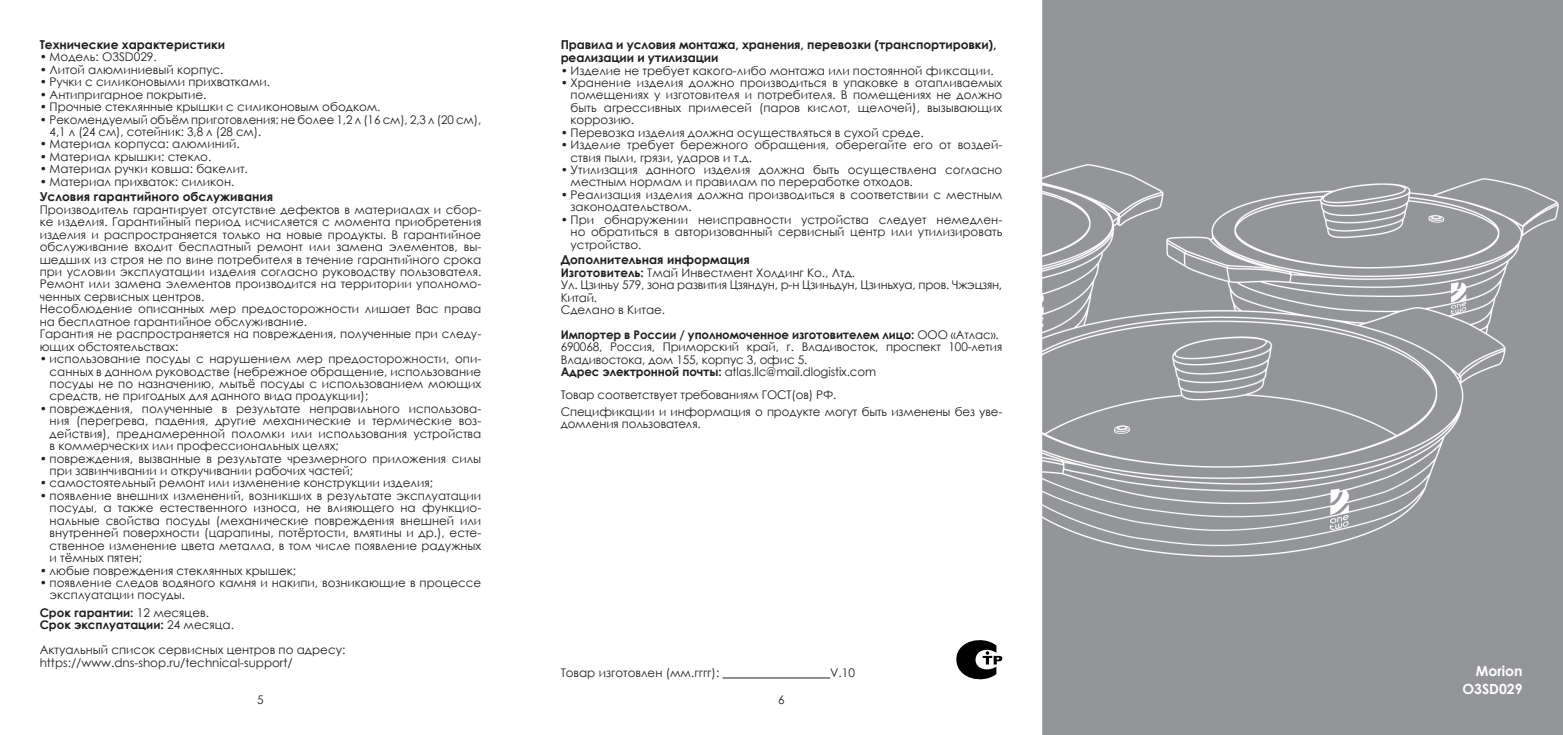
<style>
.page{position:relative;width:1563px;height:735px;background:#fff}
.page>*{position:absolute;margin:0;border:0;box-sizing:border-box;transform-origin:0 0}
.Название{font:700 14px "Century Gothic";color:#fff}
.Стиль_абзаца_1__копия__2{font:700 12.25px/13.1px "Century Gothic";color:#231f20}
.Стиль_абзаца_1{font:11.9px/12.4px "Century Gothic";color:#231f20}
.Стиль_абзаца_1-2{font:700 11.9px "Century Gothic";letter-spacing:-.01em;color:#231f20}
.Стиль_абзаца_1-3{font:11.9px/12.4px "Century Gothic";letter-spacing:-.02em;color:#231f20}
.s1{font-weight:400}
.s2{font-weight:700}
</style>
<div class="page">
<img style="left:1042px;top:0;width:521px;height:734px">
<svg style="left:956px;top:640px;width:46px;height:40px"></svg>
<hr style="left:722px;top:677px;width:108px;height:1px;background:#231f20">
<p class="Стиль_абзаца_1__копия__2" style="left:40px;top:37px;width:187px">Технические характеристики</p>
<p class="Стиль_абзаца_1" style="left:40px;top:51px;width:119px">• Модель: O3SD029.</p>
<p class="Стиль_абзаца_1" style="left:40px;top:63px;width:185px">• Литой алюминиевый корпус.</p>
<p class="Стиль_абзаца_1" style="left:40px;top:75px;width:232px">• Ручки с силиконовыми прихватками.</p>
<p class="Стиль_абзаца_1" style="left:40px;top:88px;width:168px">• Антипригарное покрытие.</p>
<p class="Стиль_абзаца_1" style="left:40px;top:100px;width:342px">• Прочные стеклянные крышки с силиконовым ободком.</p>
<p class="Стиль_абзаца_1" style="left:50px;top:113px;width:433px;text-indent:-10px">• Рекомендуемый объём приготовления: не более 1,2 л (16 см), 2,3 л (20 см),<br>4,1 л (24 см), сотейник: 3,8 л (28 см).</p>
<p class="Стиль_абзаца_1" style="left:40px;top:138px;width:202px">• Материал корпуса: алюминий.</p>
<p class="Стиль_абзаца_1" style="left:40px;top:150px;width:173px">• Материал крышки: стекло.</p>
<p class="Стиль_абзаца_1" style="left:40px;top:162px;width:210px">• Материал ручки ковша: бакелит.</p>
<p class="Стиль_абзаца_1" style="left:40px;top:175px;width:196px">• Материал прихваток: силикон.</p>
<p class="Стиль_абзаца_1__копия__2" style="left:40px;top:190px;width:235px">Условия гарантийного обслуживания</p>
<p class="Стиль_абзаца_1" style="left:40px;top:203px;width:443px;text-align:justify">Производитель гарантирует отсутствие дефектов в материалах и сбор&shy;ке изделия. Гарантийный период исчисляется с момента приобретения изделия и распространяется только на новые продукты. В гарантийное обслуживание входит бесплатный ремонт или замена элементов, вы&shy;шедших из строя не по вине потребителя в течение гарантийного срока при условии эксплуатации изделия согласно руководству пользователя.<br>Ремонт или замена элементов производится на территории уполномо&shy;ченных сервисных центров.</p>
<p class="Стиль_абзаца_1" style="left:40px;top:302px;width:443px">Несоблюдение описанных мер предосторожности лишает Вас права на бесплатное гарантийное обслуживание.</p>
<p class="Стиль_абзаца_1" style="left:40px;top:327px;width:443px">Гарантия не распространяется на повреждения, полученные при следу&shy;ющих обстоятельствах:</p>
<p class="Стиль_абзаца_1" style="left:50px;top:352px;width:433px;text-align:justify;text-indent:-10px">• использование посуды с нарушением мер предосторожности, опи&shy;санных в данном руководстве (небрежное обращение, использование посуды не по назначению, мытьё посуды с использованием моющих средств, не пригодных для данного вида продукции);</p>
<p class="Стиль_абзаца_1" style="left:50px;top:402px;width:433px;text-align:justify;text-indent:-10px">• повреждения, полученные в результате неправильного использова&shy;ния (перегрева, падения, другие механические и термические воз&shy;действия), преднамеренной поломки или использования устройства в коммерческих или профессиональных целях;</p>
<p class="Стиль_абзаца_1" style="left:50px;top:451px;width:433px;text-indent:-10px">• повреждения, вызванные в результате чрезмерного приложения силы при завинчивании и откручивании рабочих частей;</p>
<p class="Стиль_абзаца_1" style="left:40px;top:476px;width:395px">• самостоятельный ремонт или изменение конструкции изделия;</p>
<p class="Стиль_абзаца_1" style="left:50px;top:489px;width:433px;text-align:justify;text-indent:-10px">• появление внешних изменений, возникших в результате эксплуатации посуды, а также естественного износа, не влияющего на функцио&shy;нальные свойства посуды (механические повреждения внешней или внутренней поверхности (царапины, потёртости, вмятины и др.), есте&shy;ственное изменение цвета металла, в том числе появление радужных и тёмных пятен;</p>
<p class="Стиль_абзаца_1" style="left:40px;top:563px;width:258px">• любые повреждения стеклянных крышек;</p>
<p class="Стиль_абзаца_1" style="left:50px;top:576px;width:433px;text-indent:-10px">• появление следов водяного камня и накипи, возникающие в процессе эксплуатации посуды.</p>
<p class="Стиль_абзаца_1-2" style="left:40px;top:603px;width:171px">Срок гарантии: <span class="s1">12 месяцев.</span></p>
<p class="Стиль_абзаца_1-2" style="left:40px;top:615px;width:196px">Срок эксплуатации: <span class="s1">24 месяца.</span></p>
<p class="Стиль_абзаца_1" style="left:40px;top:643px;width:307px">Актуальный список сервисных центров по адресу:</p>
<p class="Стиль_абзаца_1" style="left:40px;top:655px;width:255px">https://www.dns-shop.ru/technical-support/</p>
<p class="Стиль_абзаца_1__копия__2" style="left:561px;top:37px;width:437px">Правила и условия монтажа, хранения, перевозки (транспортировки), реализации и утилизации</p>
<p class="Стиль_абзаца_1" style="left:561px;top:64px;width:434px">• Изделие не требует какого-либо монтажа или постоянной фиксации.</p>
<p class="Стиль_абзаца_1" style="left:570px;top:76px;width:433px;text-align:justify;text-indent:-10px">• Хранение изделия должно производиться в упаковке в отапливаемых помещениях у изготовителя и потребителя. В помещениях не должно быть агрессивных примесей (паров кислот, щелочей), вызывающих коррозию.</p>
<p class="Стиль_абзаца_1" style="left:561px;top:126px;width:365px">• Перевозка изделия должна осуществляться в сухой среде.</p>
<p class="Стиль_абзаца_1" style="left:570px;top:138px;width:433px;text-indent:-10px">• Изделие требует бережного обращения, оберегайте его от воздей&shy;ствия пыли, грязи, ударов и т.д.</p>
<p class="Стиль_абзаца_1" style="left:570px;top:163px;width:433px;text-indent:-10px">• Утилизация данного изделия должна быть осуществлена согласно местным нормам и правилам по переработке отходов.</p>
<p class="Стиль_абзаца_1" style="left:570px;top:188px;width:433px;text-indent:-10px">• Реализация изделия должна производиться в соответствии с местным законодательством.</p>
<p class="Стиль_абзаца_1" style="left:570px;top:213px;width:433px;text-align:justify;text-indent:-10px">• При обнаружении неисправности устройства следует немедлен&shy;но обратиться в авторизованный сервисный центр или утилизировать устройство.</p>
<p class="Стиль_абзаца_1__копия__2" style="left:561px;top:252px;width:191px">Дополнительная информация</p>
<p class="Стиль_абзаца_1" style="left:561px;top:266px;width:296px"><span class="s2">Изготовитель:</span> Тмай Инвестмент Холдинг Ко., Лтд.</p>
<p class="Стиль_абзаца_1-3" style="left:561px;top:278px;width:443px">Ул. Цзиньу 579, зона развития Цзяндун, р-н Цзиньдун, Цзиньхуа, пров. Чжэцзян,<br>Китай.</p>
<p class="Стиль_абзаца_1" style="left:561px;top:303px;width:106px">Сделано в Китае.</p>
<p class="Стиль_абзаца_1-2" style="left:561px;top:325px;width:440px">Импортер в России / уполномоченное изготовителем лицо: <span class="s1">ООО «Атлас».</span></p>
<p class="Стиль_абзаца_1" style="left:561px;top:340px;width:443px">690068, Россия, Приморский край, г. Владивосток, проспект 100-летия<br>Владивостока, дом 155, корпус 3, офис 5.</p>
<p class="Стиль_абзаца_1" style="left:561px;top:365px;width:317px"><span class="s2">Адрес электронной почты:</span> atlas.llc@mail.dlogistix.com</p>
<p class="Стиль_абзаца_1" style="left:561px;top:387px;width:277px">Товар соответствует требованиям ГОСТ(ов) РФ.</p>
<p class="Стиль_абзаца_1" style="left:561px;top:405px;width:443px">Спецификации и информация о продукте могут быть изменены без уве&shy;домления пользователя.</p>
<p class="Стиль_абзаца_1" style="left:561px;top:665px;width:160px">Товар изготовлен (мм.гггг):</p>
<p class="Стиль_абзаца_1" style="left:830px;top:665px;width:26px">V.10</p>
<p class="Стиль_абзаца_1" style="left:257px;top:692px;width:8px">5</p>
<p class="Стиль_абзаца_1" style="left:778px;top:692px;width:8px">6</p>
<p class="Название" style="left:1475px;top:660px;width:48px">Morion</p>
<p class="Название" style="left:1462px;top:678px;width:62px">O3SD029</p>
</div>
